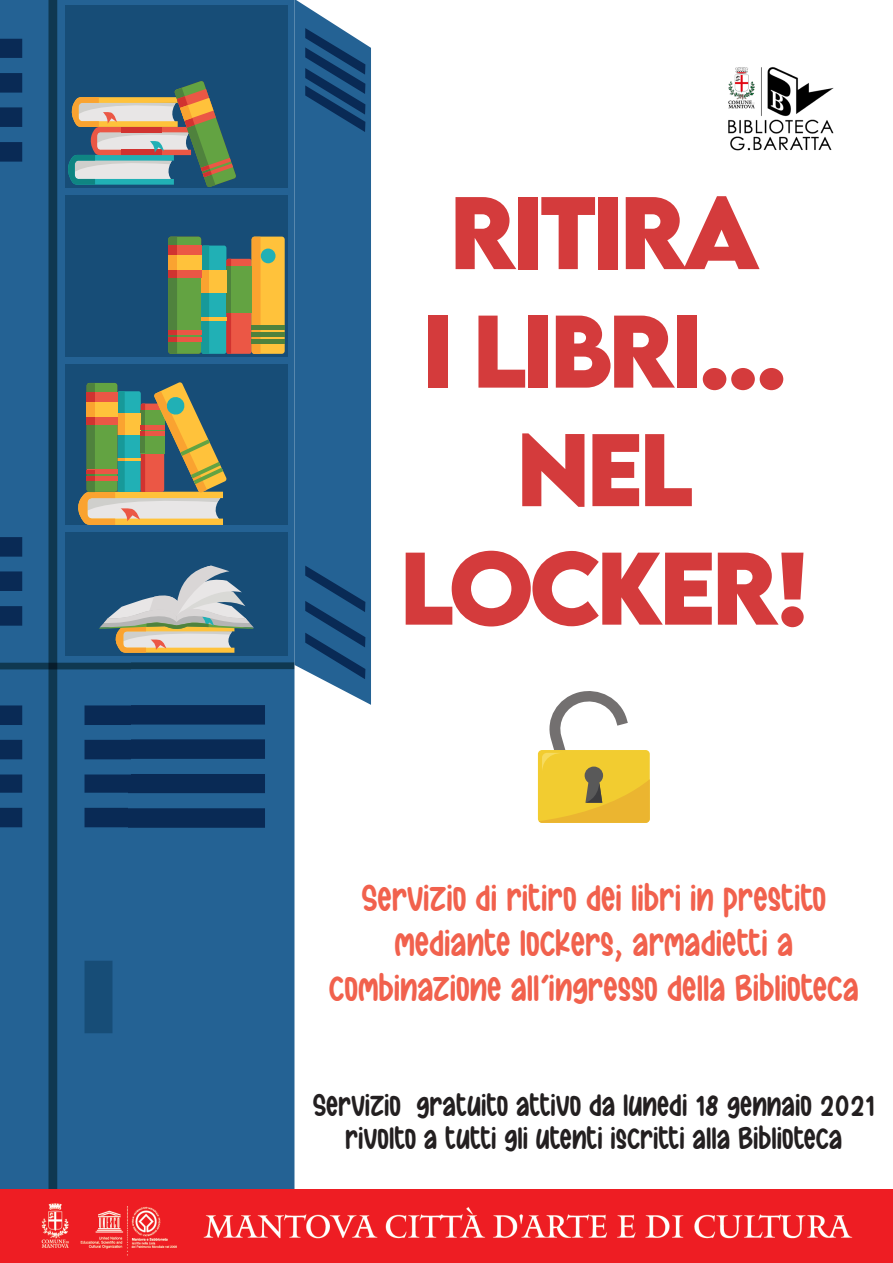
<style>
.page{position:relative;width:893px;height:1263px;background:#fff}
.page>*{position:absolute;margin:0;border:0;box-sizing:border-box;transform-origin:0 0}
.t1{font:700 91.5px "LEMONMILK";letter-spacing:-.05em;color:#d43b3c}
.t2{font:37.5px "Dashing Unicorn";color:#f1614d}
.t3{font:31.5px "Dashing Unicorn";color:#231f20}
</style>
<div class="page">
<img style="left:0;top:495px;width:128px;height:694px">
<img style="left:128px;top:0;width:167px;height:1189px">
<img style="left:0;top:0;width:130px;height:495px">
<div style="left:65px;top:6px;width:223px;height:650px;background:#174d77"></div>
<svg style="left:294px;top:0;width:77px;height:705px;background:#356e9c"></svg>
<svg style="left:305px;top:28px;width:60px;height:104px;background:#20517e"></svg>
<svg style="left:305px;top:566px;width:60px;height:113px;background:#1e5484"></svg>
<div style="left:65px;top:357px;width:223px;height:7px;background:#246294"></div>
<div style="left:65px;top:525px;width:223px;height:6px;background:#246294"></div>
<div style="left:65px;top:188px;width:223px;height:7px;background:#246294"></div>
<svg style="left:78px;top:382px;width:149px;height:143px"></svg>
<svg style="left:64px;top:81px;width:172px;height:106px"></svg>
<div style="left:168px;top:237px;width:33px;height:117px;background:#63a342;border-radius:3px"></div>
<div style="left:201px;top:246px;width:25px;height:108px;background:#21b0b5;border-radius:2px"></div>
<div style="left:226px;top:259px;width:26px;height:95px;background:#eb5745;border-radius:2px"></div>
<div style="left:252px;top:237px;width:33px;height:117px;background:#ffc23b;border-radius:3px"></div>
<svg style="left:252px;top:237px;width:8px;height:117px"></svg>
<hr style="left:252px;top:339px;width:33px;height:4px;background:#4f823d">
<hr style="left:252px;top:332px;width:33px;height:4px;background:#4f823d">
<hr style="left:252px;top:325px;width:33px;height:4px;background:#4f823d">
<div style="left:261px;top:249px;width:15px;height:14px;background:#21b0b5;border-radius:50%"></div>
<svg style="left:226px;top:259px;width:5px;height:95px"></svg>
<div style="left:226px;top:266px;width:26px;height:46px;background:#63a342"></div>
<div style="left:226px;top:266px;width:5px;height:46px;background:#4f823d"></div>
<div style="left:201px;top:270px;width:25px;height:23px;background:#ffc23b"></div>
<hr style="left:201px;top:318px;width:25px;height:3px;background:#ffc23b">
<svg style="left:201px;top:245px;width:8px;height:109px"></svg>
<div style="left:168px;top:246px;width:33px;height:32px;background:#eb5745"></div>
<hr style="left:168px;top:330px;width:33px;height:4px;background:#eb5745">
<hr style="left:168px;top:337px;width:33px;height:4px;background:#eb5745">
<svg style="left:168px;top:237px;width:9px;height:117px"></svg>
<div style="left:168px;top:256px;width:33px;height:14px;background:#ffc23b"></div>
<div style="left:168px;top:256px;width:9px;height:14px;background:#faa330"></div>
<svg style="left:99px;top:566px;width:155px;height:87px"></svg>
<img style="left:728px;top:67px;width:106px;height:84px">
<svg style="left:539px;top:691px;width:111px;height:132px"></svg>
<img style="left:0;top:1189px;width:893px;height:74px">
<p class="t1" style="left:449px;top:171px;width:313px">RITIRA</p>
<p class="t1" style="left:422px;top:289px;width:368px">I LIBRI...</p>
<p class="t1" style="left:516px;top:408px;width:179px">NEL</p>
<p class="t1" style="left:399px;top:526px;width:412px">LOCKER!</p>
<p class="t2" style="left:361px;top:880px;width:466px">Servizio di ritiro dei libri in prestito</p>
<p class="t2" style="left:394px;top:925px;width:400px">mediante lockers, armadietti a</p>
<p class="t2" style="left:329px;top:970px;width:532px">combinazione all’ingresso della Biblioteca</p>
<p class="t3" style="left:313px;top:1089px;width:564px">Servizio gratuito attivo da lunedi 18 gennaio 2021</p>
<p class="t3" style="left:345px;top:1122px;width:499px">rivolto a tutti gli utenti iscritti alla Biblioteca</p>
</div>
